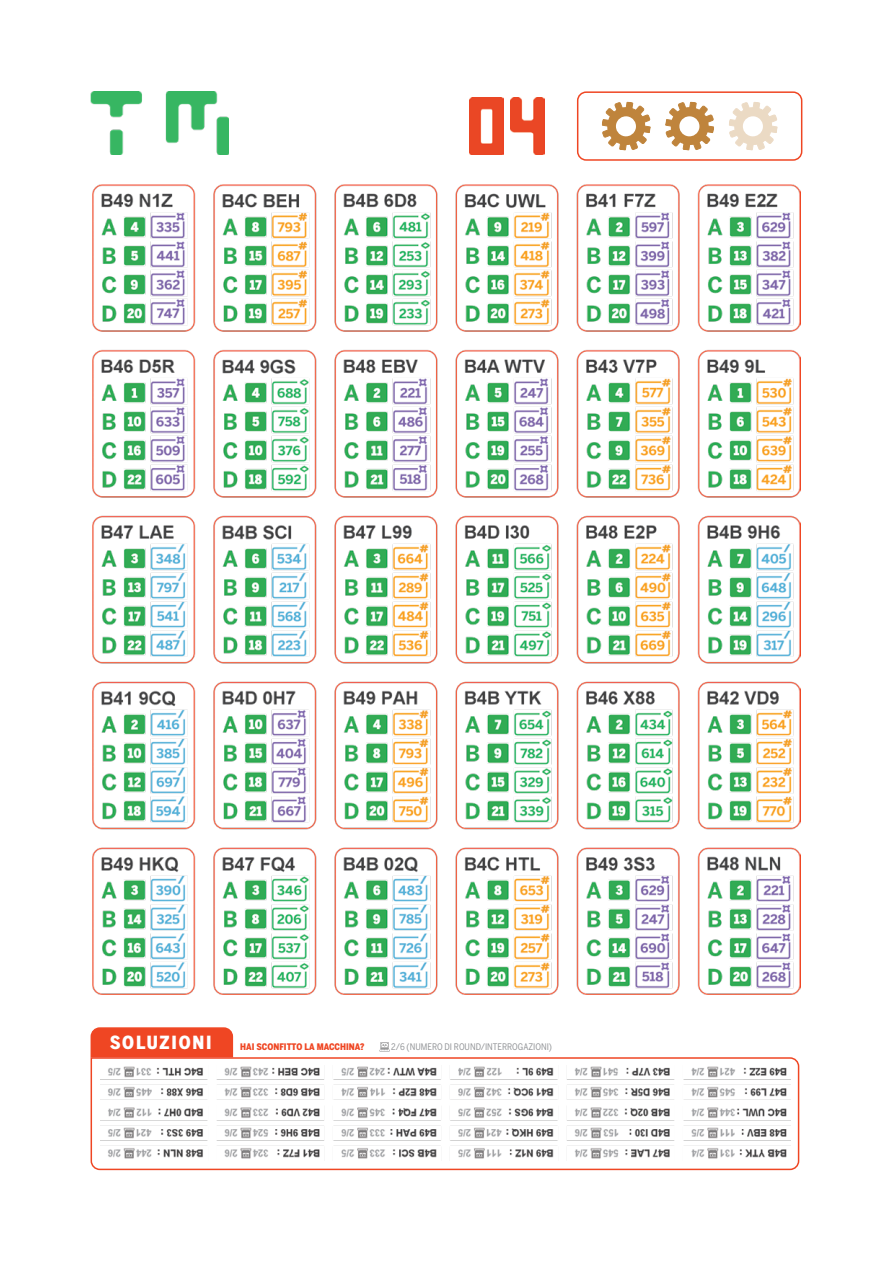
<style>
.page{position:relative;width:893px;height:1263px;background:#fff}
.page>*{position:absolute;margin:0;border:0;box-sizing:border-box;transform-origin:0 0}
.t1{font:900 18px "Benton Sans Condensed";letter-spacing:.1em;color:#fff}
.t2{font:9px "Benton Sans Condensed";color:#939598}
.t3{font:900 9px "Benton Sans Condensed";color:#ef4623}
</style>
<div class="page">
<svg style="left:601px;top:101px;width:50px;height:50px"></svg>
<svg style="left:665px;top:101px;width:49px;height:50px"></svg>
<svg style="left:729px;top:102px;width:49px;height:49px"></svg>
<div style="left:577px;top:91px;width:225px;height:70px;border:2px solid #ef4623;border-radius:9px"></div>
<img style="left:91px;top:91px;width:51px;height:63px">
<img style="left:165px;top:91px;width:63px;height:63px">
<svg style="left:90px;top:1057px;width:710px;height:114px"></svg>
<svg style="left:90px;top:1027px;width:144px;height:31px;background:#ef4c2a"></svg>
<img style="left:93px;top:185px;width:707px;height:810px">
<img style="left:100px;top:1066px;width:690px;height:94px">
<img style="left:470px;top:98px;width:34px;height:56px">
<img style="left:511px;top:98px;width:33px;height:56px">
<svg style="left:380px;top:1042px;width:9px;height:9px"></svg>
<h1 class="t1" style="left:110px;top:1031px;width:104px">SOLUZIONI</h1>
<p class="t3" style="left:240px;top:1041px;width:126px">HAI SCONFITTO LA MACCHINA?</p>
<p class="t2" style="left:391px;top:1041px;width:162px">2/6 (NUMERO DI ROUND/INTERROGAZIONI)</p>
</div>
